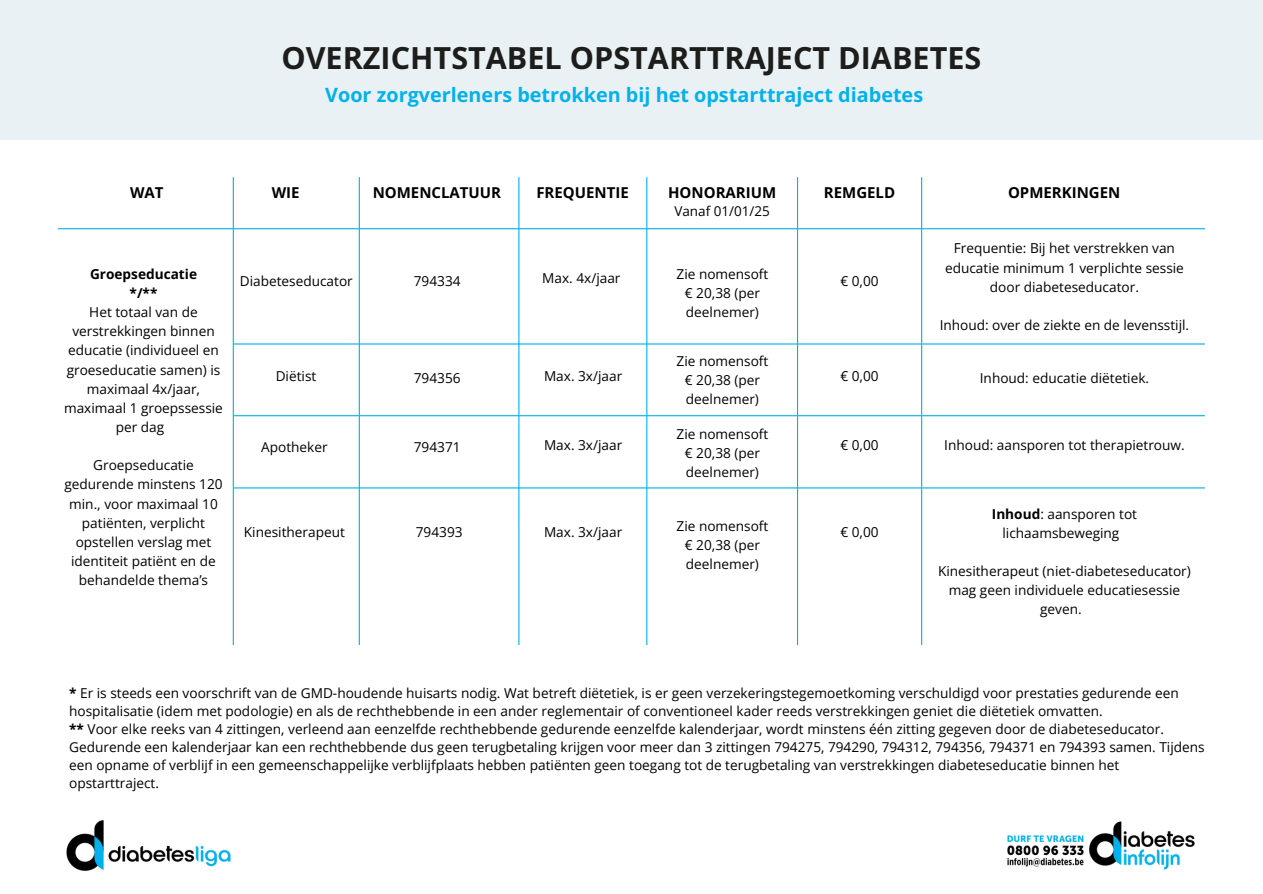
<style>
.page{position:relative;width:1263px;height:894px;background:#fff}
.page>*{position:absolute;margin:0;border:0;box-sizing:border-box;transform-origin:0 0}
.t1{font:700 30.6px "Open Sans Hebrew";color:#1d1d1b}
.t2{font:700 19.8px "Open Sans Hebrew";color:#00b1ea}
.t3{font:700 15px "Open Sans";color:#000}
.t4{font:13.65px/19.2px "Open Sans";color:#000}
.t5{font:700 13.65px "Open Sans";color:#000}
.t6{font:13.5px "Open Sans";color:#000}
.s1{font-weight:700}
</style>
<div class="page">
<div style="left:0;top:0;width:1263px;height:893px;background:#eaf1f5"></div>
<div style="left:0;top:140px;width:1263px;height:753px;background:#fff"></div>
<hr style="left:233px;top:177px;width:1px;height:516px;background:#00b1eb">
<hr style="left:359px;top:177px;width:1px;height:516px;background:#00b1eb">
<hr style="left:58px;top:228px;width:1147px;height:1px;background:#00b1eb">
<hr style="left:518px;top:177px;width:1px;height:516px;background:#00b1eb">
<hr style="left:646px;top:177px;width:1px;height:516px;background:#00b1eb">
<hr style="left:797px;top:177px;width:1px;height:516px;background:#00b1eb">
<hr style="left:921px;top:177px;width:1px;height:516px;background:#00b1eb">
<hr style="left:233px;top:343px;width:972px;height:1px;background:#00b1eb">
<hr style="left:233px;top:415px;width:972px;height:1px;background:#00b1eb">
<hr style="left:233px;top:487px;width:972px;height:1px;background:#00b1eb">
<div style="left:0;top:644px;width:1263px;height:160px;background:#fff"></div>
<img style="left:66px;top:820px;width:165px;height:51px">
<img style="left:1007px;top:821px;width:188px;height:49px">
<p class="t1" style="left:281px;top:36px;width:701px">OVERZICHTSTABEL OPSTARTTRAJECT DIABETES</p>
<p class="t2" style="left:325px;top:81px;width:599px">Voor zorgverleners betrokken bij het opstarttraject diabetes</p>
<h3 class="t3" style="left:130px;top:182px;width:35px">WAT</h3>
<h3 class="t3" style="left:272px;top:182px;width:29px">WIE</h3>
<p class="t3" style="left:536px;top:182px;width:94px">FREQUENTIE</p>
<p class="t3" style="left:373px;top:182px;width:130px">NOMENCLATUUR</p>
<p class="t3" style="left:824px;top:182px;width:73px">REMGELD</p>
<h3 class="t3" style="left:668px;top:182px;width:110px">HONORARIUM</h3>
<h3 class="t3" style="left:1008px;top:182px;width:114px">OPMERKINGEN</h3>
<h3 class="t6" style="left:674px;top:201px;width:97px">Vanaf 01/01/25</h3>
<p class="t5" style="left:90px;top:264px;width:109px">Groepseducatie</p>
<p class="t5" style="left:130px;top:283px;width:29px">*/**</p>
<p class="t4" style="left:64px;top:302px;width:160px;text-align:center">Het totaal van de verstrekkingen binnen educatie (individueel en groeseducatie samen) is maximaal 4x/jaar, maximaal 1 groepssessie per dag</p>
<h3 class="t4" style="left:64px;top:455px;width:160px;text-align:center">Groepseducatie gedurende minstens 120 min., voor maximaal 10 patiënten, verplicht opstellen verslag met identiteit patiënt en de behandelde thema’s</h3>
<p class="t4" style="left:240px;top:271px;width:115px">Diabeteseducator</p>
<h1 class="t4" style="left:414px;top:271px;width:48px">794334</h1>
<h2 class="t4" style="left:542px;top:268px;width:80px">Max. 4x/jaar</h2>
<p class="t4" style="left:276px;top:366px;width:42px">Diëtist</p>
<p class="t4" style="left:414px;top:368px;width:48px">794356</p>
<p class="t4" style="left:544px;top:366px;width:80px">Max. 3x/jaar</p>
<p class="t4" style="left:261px;top:437px;width:68px">Apotheker</p>
<p class="t4" style="left:414px;top:436px;width:48px">794371</p>
<p class="t4" style="left:544px;top:435px;width:80px">Max. 3x/jaar</p>
<p class="t4" style="left:244px;top:521px;width:103px">Kinesitherapeut</p>
<p class="t4" style="left:544px;top:521px;width:80px">Max. 3x/jaar</p>
<p class="t4" style="left:416px;top:521px;width:48px">794393</p>
<p class="t4" style="left:677px;top:264px;width:93px">Zie nomensoft</p>
<p class="t4" style="left:685px;top:283px;width:77px">€ 20,38 (per deelnemer)</p>
<p class="t4" style="left:840px;top:271px;width:40px">€ 0,00</p>
<p class="t4" style="left:677px;top:351px;width:93px">Zie nomensoft</p>
<p class="t4" style="left:685px;top:370px;width:77px">€ 20,38 (per deelnemer)</p>
<p class="t4" style="left:840px;top:366px;width:40px">€ 0,00</p>
<p class="t4" style="left:945px;top:238px;width:240px;text-align:center">Frequentie: Bij het verstrekken van educatie minimum 1 verplichte sessie door diabeteseducator.</p>
<p class="t4" style="left:940px;top:315px;width:251px">Inhoud: over de ziekte en de levensstijl.</p>
<p class="t4" style="left:980px;top:368px;width:171px">Inhoud: educatie diëtetiek.</p>
<p class="t4" style="left:677px;top:424px;width:93px">Zie nomensoft</p>
<h4 class="t4" style="left:685px;top:443px;width:77px">€ 20,38 (per deelnemer)</h4>
<p class="t4" style="left:676px;top:515px;width:93px">Zie nomensoft</p>
<p class="t4" style="left:685px;top:535px;width:77px">€ 20,38 (per deelnemer)</p>
<p class="t4" style="left:840px;top:435px;width:40px">€ 0,00</p>
<p class="t4" style="left:944px;top:435px;width:242px">Inhoud: aansporen tot therapietrouw.</p>
<p class="t4" style="left:840px;top:521px;width:40px">€ 0,00</p>
<h4 class="t4" style="left:992px;top:503px;width:147px;text-align:center"><span class="s1">Inhoud</span>: aansporen tot lichaamsbeweging</h4>
<p class="t4" style="left:938px;top:561px;width:254px;text-align:center">Kinesitherapeut (niet-diabeteseducator) mag geen individuele educatiesessie geven.</p>
<p class="t4" style="left:69px;top:683px;width:1111px;line-height:18px"><span class="s1">*</span> Er is steeds een voorschrift van de GMD-houdende huisarts nodig. Wat betreft diëtetiek, is er geen verzekeringstegemoetkoming verschuldigd voor prestaties gedurende een hospitalisatie (idem met podologie) en als de rechthebbende in een ander reglementair of conventioneel kader reeds verstrekkingen geniet die diëtetiek omvatten.</p>
<p class="t4" style="left:69px;top:719px;width:1137px;line-height:18px"><span class="s1">**</span> Voor elke reeks van 4 zittingen, verleend aan eenzelfde rechthebbende gedurende eenzelfde kalenderjaar, wordt minstens één zitting gegeven door de diabeteseducator.<br>Gedurende een kalenderjaar kan een rechthebbende dus geen terugbetaling krijgen voor meer dan 3 zittingen 794275, 794290, 794312, 794356, 794371 en 794393 samen. Tijdens een opname of verblijf in een gemeenschappelijke verblijfplaats hebben patiënten geen toegang tot de terugbetaling van verstrekkingen diabeteseducatie binnen het opstarttraject.</p>
</div>
